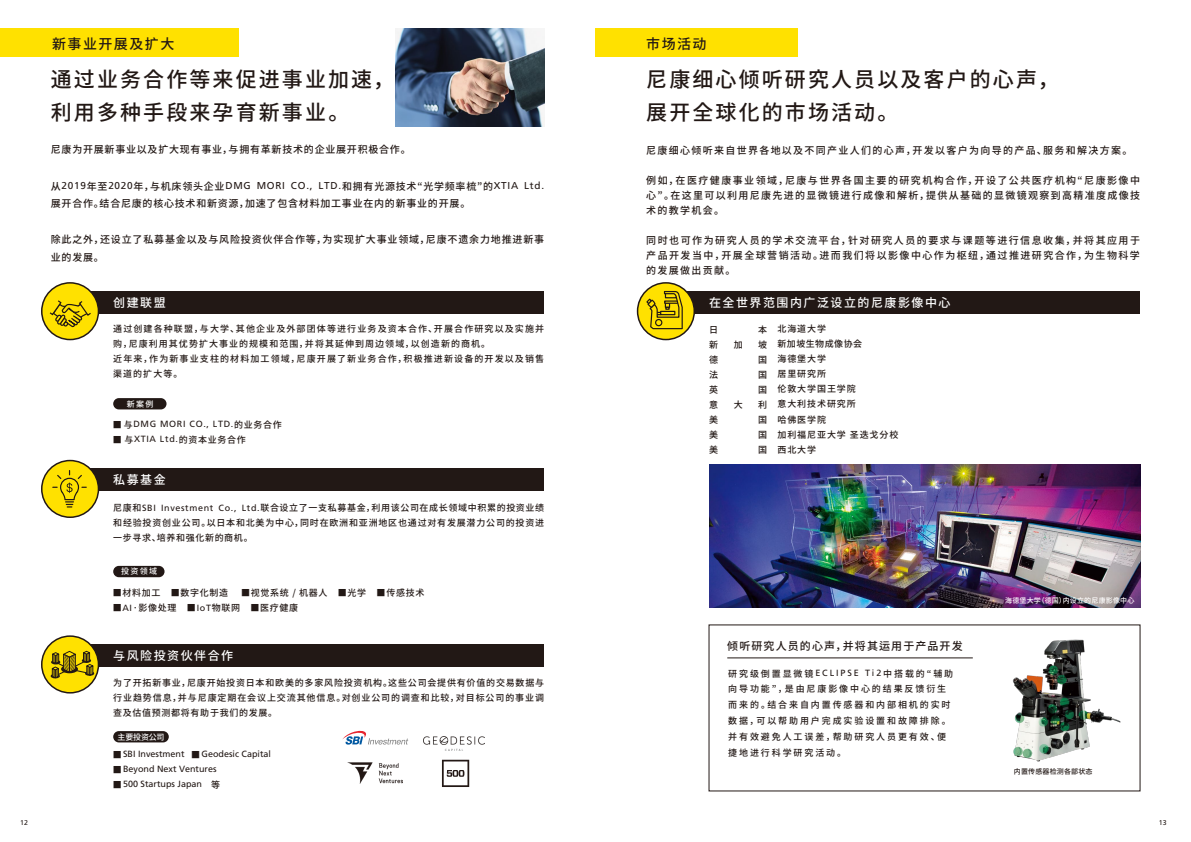
<style>
.page{position:relative;width:1191px;height:842px;background:#fff}
.page>*{position:absolute;margin:0;border:0;box-sizing:border-box;transform-origin:0 0}
.t1{font:500 21px/33px "Noto Sans CJK";letter-spacing:.1em;color:#221815}
.t2{font:500 14px "Noto Sans CJK";letter-spacing:.105em;color:#221815}
.t3{font:500 12px "Noto Sans CJK";letter-spacing:.125em;color:#fff}
.t4{font:500 11px "Noto Sans CJK";letter-spacing:.1em;color:#221815}
.t5{font:500 10px/15px "Noto Sans CJK";letter-spacing:.13em;color:#221815;text-align:justify}
.t6{font:500 10px "Noto Sans CJK";letter-spacing:.075em;color:#221815}
.t7{font:10px "Frutiger LT Std";letter-spacing:.075em;color:#221815}
.t8{font:500 10px/18px "Noto Sans CJK";letter-spacing:.085em;color:#221815}
.t9{font:500 9px/15px "Noto Sans CJK";letter-spacing:.115em;color:#221815}
.t10{font:500 9px/16px "Noto Sans CJK";letter-spacing:.21em;color:#221815}
.t11{font:500 9px "Noto Sans CJK";letter-spacing:.075em;color:#221815}
.t12{font:9px "Frutiger LT Std";color:#221815}
.t13{font:9px "Frutiger LT Std";letter-spacing:.075em;color:#221815}
.t14{font:500 8px "Noto Sans CJK";letter-spacing:.075em;color:#fff}
.t15{font:500 7px "Noto Sans CJK";letter-spacing:.025em;color:#fff}
.t16{font:500 7px "Noto Sans CJK";letter-spacing:.025em;color:#221815}
.t17{font:7px "Frutiger LT Std";color:#221815}
.s1{font-family:"Noto Sans CJK";font-weight:500}
.s2{font-family:"Frutiger LT Std";font-weight:400}
</style>
<div class="page">
<img style="left:709px;top:465px;width:431px;height:142px">
<div style="left:0;top:28px;width:238px;height:29px;background:#ffe100"></div>
<img style="left:395px;top:28px;width:149px;height:98px">
<div style="left:113px;top:398px;width:53px;height:11px;background:#221815;border-radius:6px"></div>
<div style="left:113px;top:566px;width:51px;height:11px;background:#221815;border-radius:6px"></div>
<div style="left:113px;top:731px;width:56px;height:11px;background:#221815;border-radius:6px"></div>
<div style="left:595px;top:28px;width:203px;height:29px;background:#ffe100"></div>
<div style="left:74px;top:291px;width:470px;height:23px;background:#221815"></div>
<div style="left:42px;top:283px;width:56px;height:57px;background:#ffe100;border-radius:50%"></div>
<div style="left:41px;top:282px;width:58px;height:58px;border:2px solid #221815;border-radius:50%"></div>
<div style="left:669px;top:291px;width:471px;height:23px;background:#221815"></div>
<div style="left:637px;top:283px;width:57px;height:57px;background:#ffe100;border-radius:50%"></div>
<div style="left:637px;top:282px;width:58px;height:58px;border:2px solid #221815;border-radius:50%"></div>
<div style="left:74px;top:469px;width:470px;height:22px;background:#221815"></div>
<div style="left:42px;top:460px;width:56px;height:57px;background:#ffe100;border-radius:50%"></div>
<div style="left:41px;top:460px;width:58px;height:58px;border:2px solid #221815;border-radius:50%"></div>
<div style="left:74px;top:644px;width:470px;height:23px;background:#221815"></div>
<div style="left:42px;top:636px;width:56px;height:57px;background:#ffe100;border-radius:50%"></div>
<div style="left:41px;top:635px;width:58px;height:58px;border:2px solid #221815;border-radius:50%"></div>
<svg style="left:48px;top:300px;width:44px;height:28px"></svg>
<svg style="left:51px;top:651px;width:44px;height:27px"></svg>
<svg style="left:53px;top:470px;width:33px;height:37px"></svg>
<svg style="left:645px;top:290px;width:38px;height:40px"></svg>
<div style="left:655px;top:319px;width:7px;height:7px;background:#ffe100;border-radius:50%"></div>
<div style="left:655px;top:319px;width:7px;height:7px;border:1px solid #221815;border-radius:50%"></div>
<img style="left:1012px;top:640px;width:108px;height:121px">
<hr style="left:727px;top:658px;width:245px;height:1px;background:#221815">
<svg style="left:342px;top:730px;width:66px;height:15px"></svg>
<svg style="left:442px;top:760px;width:27px;height:27px"></svg>
<img style="left:424px;top:736px;width:60px;height:14px">
<img style="left:349px;top:763px;width:53px;height:20px">
<h2 class="t2" style="left:52px;top:36px;width:124px">新事业开展及扩大</h2>
<h1 class="t1" style="left:51px;top:64px;width:345px">通过业务合作等来促进事业加速，利用多种手段来孕育新事业。</h1>
<p class="t6" style="left:51px;top:144px;width:361px">尼康为开展新事业以及扩大现有事业，与拥有革新技术的企业展开积极合作。</p>
<p class="t7" style="left:51px;top:180px;width:495px"><span class="s1">从</span>2019<span class="s1">年至</span>2020<span class="s1">年，与机床领头企业</span>DMG MORI CO., LTD.<span class="s1">和拥有光源技术“光学频率梳”的</span>XTIA Ltd.</p>
<p class="t6" style="left:51px;top:198px;width:421px">展开合作。结合尼康的核心技术和新资源，加速了包含材料加工事业在内的新事业的开展。</p>
<p class="t8" style="left:51px;top:231px;width:495px">除此之外，还设立了私募基金以及与风险投资伙伴合作等，为实现扩大事业领域，尼康不遗余力地推进新事业的发展。</p>
<h2 class="t2" style="left:646px;top:36px;width:62px">市场活动</h2>
<h1 class="t1" style="left:646px;top:64px;width:414px">尼康细心倾听研究人员以及客户的心声，展开全球化的市场活动。</h1>
<p class="t5" style="left:646px;top:143px;width:488px">尼康细心倾听来自世界各地以及不同产业人们的心声，开发以客户为向导的产品、服务和解决方案。</p>
<p class="t5" style="left:646px;top:173px;width:495px">例如，在医疗健康事业领域，尼康与世界各国主要的研究机构合作，开设了公共医疗机构“尼康影像中心”。在这里可以利用尼康先进的显微镜进行成像和解析，提供从基础的显微镜观察到高精准度成像技术的教学机会。</p>
<p class="t5" style="left:646px;top:233px;width:495px">同时也可作为研究人员的学术交流平台，针对研究人员的要求与课题等进行信息收集，并将其应用于产品开发当中，开展全球营销活动。进而我们将以影像中心作为枢纽，通过推进研究合作，为生物科学的发展做出贡献。</p>
<h3 class="t3" style="left:113px;top:295px;width:54px">创建联盟</h3>
<h3 class="t3" style="left:709px;top:295px;width:243px">在全世界范围内广泛设立的尼康影像中心</h3>
<p class="t9" style="left:113px;top:322px;width:432px">通过创建各种联盟，与大学、其他企业及外部团体等进行业务及资本合作、开展合作研究以及实施并购，尼康利用其优势扩大事业的规模和范围，并将其延伸到周边领域，以创造新的商机。<br>近年来，作为新事业支柱的材料加工领域，尼康开展了新业务合作，积极推进新设备的开发以及销售渠道的扩大等。</p>
<p class="t14" style="left:127px;top:399px;width:28px">新案例</p>
<p class="t13" style="left:113px;top:419px;width:171px"><span class="s1">■ 与</span>DMG MORI CO., LTD.<span class="s1">的业务合作</span></p>
<p class="t11" style="left:113px;top:434px;width:135px">■ 与<span class="s2">XTIA Ltd.</span>的资本业务合作</p>
<h3 class="t3" style="left:113px;top:473px;width:54px">私募基金</h3>
<p class="t9" style="left:113px;top:501px;width:432px;text-align:justify">尼康和<span class="s2">SBI Investment Co., Ltd.</span>联合设立了一支私募基金，利用该公司在成长领域中积累的投资业绩和经验投资创业公司。以日本和北美为中心，同时在欧洲和亚洲地区也通过对有发展潜力公司的投资进一步寻求、培养和强化新的商机。</p>
<p class="t14" style="left:121px;top:567px;width:38px">投资领域</p>
<p class="t11" style="left:113px;top:588px;width:313px">■材料加工　■数字化制造 　■视觉系统 / 机器人　■光学　■传感技术</p>
<p class="t11" style="left:113px;top:603px;width:187px">■<span class="s2">AI</span>·影像处理　■<span class="s2">IoT</span>物联网　■医疗健康</p>
<h3 class="t3" style="left:113px;top:649px;width:121px">与风险投资伙伴合作</h3>
<p class="t9" style="left:113px;top:675px;width:432px;text-align:justify">为了开拓新事业，尼康开始投资日本和欧美的多家风险投资机构。这些公司会提供有价值的交易数据与行业趋势信息，并与尼康定期在会议上交流其他信息。对创业公司的调查和比较，对目标公司的事业调查及估值预测都将有助于我们的发展。</p>
<p class="t14" style="left:118px;top:732px;width:48px">主要投资公司</p>
<p class="t12" style="left:113px;top:749px;width:160px"><span class="s1">■</span>SBI Investment <span class="s1">■</span>Geodesic Capital</p>
<p class="t12" style="left:113px;top:764px;width:105px"><span class="s1">■</span>Beyond Next Ventures</p>
<p class="t12" style="left:113px;top:779px;width:109px"><span class="s1">■</span>500 Startups Japan<span class="s1">　等</span></p>
<p class="t9" style="left:709px;top:322px;width:10px">日</p>
<p class="t9" style="left:758px;top:322px;width:10px">本</p>
<p class="t9" style="left:709px;top:337px;width:10px">新</p>
<p class="t9" style="left:733px;top:337px;width:10px">加</p>
<p class="t9" style="left:758px;top:337px;width:10px">坡</p>
<p class="t9" style="left:709px;top:352px;width:10px">德</p>
<p class="t9" style="left:758px;top:352px;width:10px">国</p>
<p class="t9" style="left:709px;top:367px;width:10px">法</p>
<p class="t9" style="left:758px;top:367px;width:10px">国</p>
<p class="t9" style="left:709px;top:382px;width:10px">英</p>
<p class="t9" style="left:758px;top:382px;width:10px">国</p>
<p class="t9" style="left:709px;top:397px;width:10px">意</p>
<p class="t9" style="left:733px;top:397px;width:10px">大</p>
<p class="t9" style="left:758px;top:397px;width:10px">利</p>
<p class="t9" style="left:709px;top:412px;width:10px">美</p>
<p class="t9" style="left:758px;top:412px;width:10px">国</p>
<p class="t9" style="left:709px;top:427px;width:10px">美</p>
<p class="t9" style="left:758px;top:427px;width:10px">国</p>
<p class="t9" style="left:709px;top:442px;width:10px">美</p>
<p class="t9" style="left:758px;top:442px;width:10px">国</p>
<p class="t9" style="left:777px;top:322px;width:122px">北海道大学<br>新加坡生物成像协会<br>海德堡大学<br>居里研究所<br>伦敦大学国王学院<br>意大利技术研究所<br>哈佛医学院<br>加利福尼亚大学 圣迭戈分校西北大学</p>
<p class="t4" style="left:727px;top:640px;width:237px">倾听研究人员的心声，并将其运用于产品开发</p>
<p class="t10" style="left:728px;top:665px;width:226px">研究级倒置显微镜<span class="s2">ECLIPSE Ti2</span>中搭载的“辅助向导功能”，是由尼康影像中心的结果反馈衍生而来的。结合来自内置传感器和内部相机的实时数据，可以帮助用户完成实验设置和故障排除。并有效避免人工误差，帮助研究人员更有效、便捷地进行科学研究活动。</p>
<p class="t15" style="left:1005px;top:596px;width:131px">海德堡大学（德国）内设立的尼康影像中心</p>
<p class="t16" style="left:1013px;top:767px;width:80px">内置传感器检测各部状态</p>
<p class="t17" style="left:20px;top:819px;width:9px">12</p>
<p class="t17" style="left:1159px;top:819px;width:9px">13</p>
</div>
